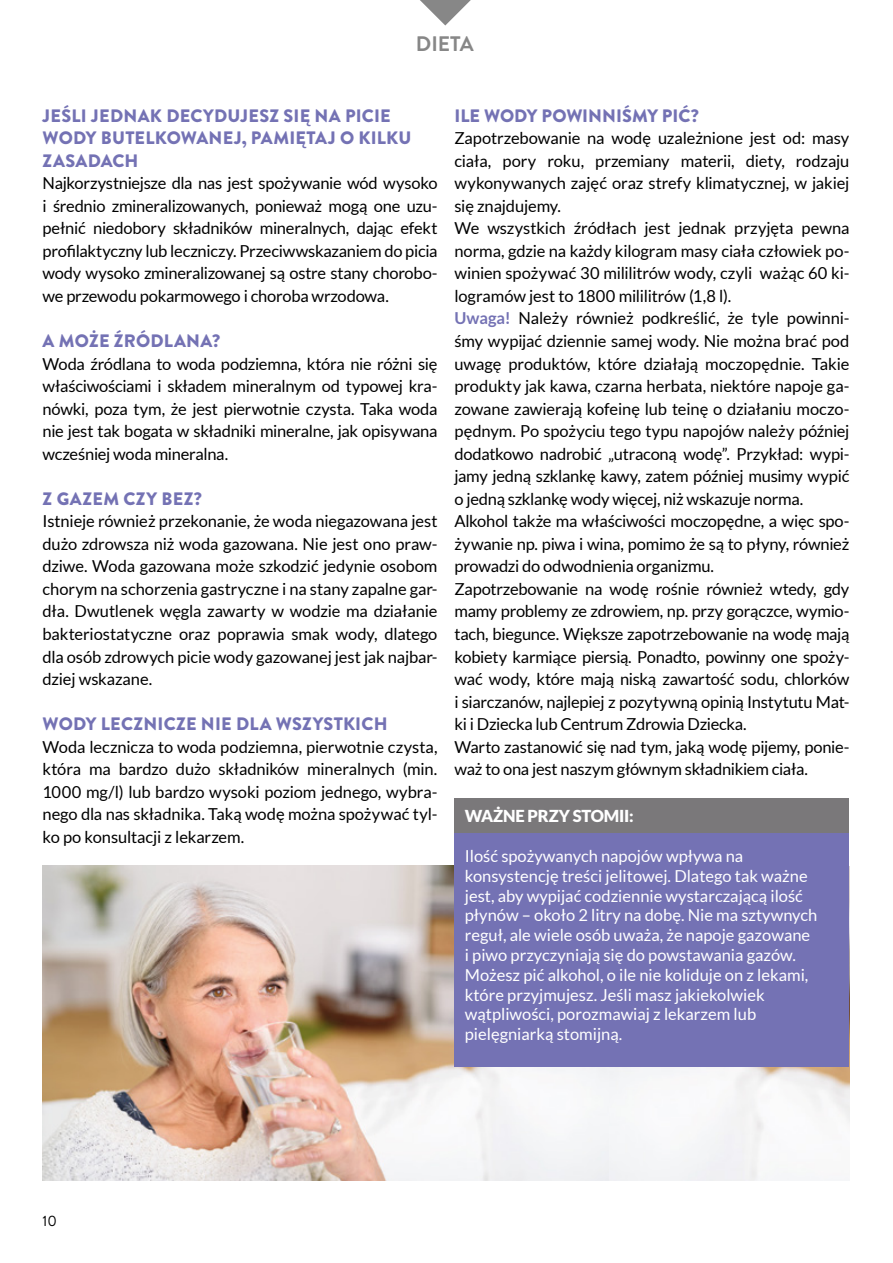
<style>
.page{position:relative;width:893px;height:1263px;background:#fff}
.page>*{position:absolute;margin:0;border:0;box-sizing:border-box;transform-origin:0 0}
.t1{font:700 21px "Brandon Grotesque";color:#878787}
.t2{font:900 18px/22.5px "Brandon Grotesque";letter-spacing:.01em;color:#7472b4}
.t3{font:16.5px/22.5px "Lato";letter-spacing:-.015em;color:#000;text-align:justify}
.t4{font:16.5px/19.8px "Lato";color:#fff}
.t5{font:900 16.5px "Lato";letter-spacing:-.01em;color:#fff}
.t6{font:15px "Brandon Grotesque";color:#000}
.s1{font-weight:700;color:#7472b4}
</style>
<div class="page">
<div style="left:609px;top:1067px;width:240px;height:114px;background:#f6f7f8"></div>
<img style="left:43px;top:865px;width:565px;height:316px">
<div style="left:454px;top:798px;width:395px;height:269px;background:#7472b4"></div>
<div style="left:454px;top:798px;width:395px;height:35px;background:#7a787a"></div>
<svg style="left:420px;top:0;width:51px;height:26px"></svg>
<p class="t1" style="left:416px;top:29px;width:60px">DIETA</p>
<p class="t2" style="left:43px;top:104px;width:370px">JEŚLI JEDNAK DECYDUJESZ SIĘ NA PICIE<br>WODY BUTELKOWANEJ, PAMIĘTAJ O KILKU<br>ZASADACH</p>
<p class="t3" style="left:43px;top:172px;width:396px">Najkorzystniejsze dla nas jest spożywanie wód wysoko i średnio zmineralizowanych, ponieważ mogą one uzu&shy;pełnić niedobory składników mineralnych, dając efekt profilaktyczny lub leczniczy. Przeciwwskazaniem do picia wody wysoko zmineralizowanej są ostre stany chorobo&shy;we przewodu pokarmowego i choroba wrzodowa.</p>
<p class="t2" style="left:43px;top:330px;width:179px">A MOŻE ŹRÓDLANA?</p>
<p class="t3" style="left:43px;top:352px;width:396px">Woda źródlana to woda podziemna, która nie różni się właściwościami i składem mineralnym od typowej kra&shy;nówki, poza tym, że jest pierwotnie czysta. Taka woda nie jest tak bogata w składniki mineralne, jak opisywana wcześniej woda mineralna.</p>
<p class="t2" style="left:43px;top:487px;width:161px">Z GAZEM CZY BEZ?</p>
<p class="t3" style="left:43px;top:510px;width:396px">Istnieje również przekonanie, że woda niegazowana jest dużo zdrowsza niż woda gazowana. Nie jest ono praw&shy;dziwe. Woda gazowana może szkodzić jedynie osobom chorym na schorzenia gastryczne i na stany zapalne gar&shy;dła. Dwutlenek węgla zawarty w wodzie ma działanie bakteriostatyczne oraz poprawia smak wody, dlatego dla osób zdrowych picie wody gazowanej jest jak najbar&shy;dziej wskazane.</p>
<p class="t2" style="left:43px;top:713px;width:346px">WODY LECZNICZE NIE DLA WSZYSTKICH</p>
<p class="t3" style="left:43px;top:735px;width:396px">Woda lecznicza to woda podziemna, pierwotnie czysta, która ma bardzo dużo składników mineralnych (min.<br>1000 mg/l) lub bardzo wysoki poziom jednego, wybra&shy;nego dla nas składnika. Taką wodę można spożywać tyl&shy;ko po konsultacji z lekarzem.</p>
<p class="t2" style="left:455px;top:104px;width:246px">ILE WODY POWINNIŚMY PIĆ?</p>
<p class="t3" style="left:454px;top:127px;width:396px">Zapotrzebowanie na wodę uzależnione jest od: masy ciała, pory roku, przemiany materii, diety, rodzaju wykonywanych zajęć oraz strefy klimatycznej, w jakiej się znajdujemy.</p>
<p class="t3" style="left:454px;top:217px;width:396px">We wszystkich źródłach jest jednak przyjęta pewna norma, gdzie na każdy kilogram masy ciała człowiek po&shy;winien spożywać 30 mililitrów wody, czyli ważąc 60 ki&shy;logramów jest to 1800 mililitrów (1,8 l).</p>
<p class="t3" style="left:454px;top:307px;width:396px"><span class="s1">Uwaga!</span> Należy również podkreślić, że tyle powinni&shy;śmy wypijać dziennie samej wody. Nie można brać pod uwagę produktów, które działają moczopędnie. Takie produkty jak kawa, czarna herbata, niektóre napoje ga&shy;zowane zawierają kofeinę lub teinę o działaniu moczo&shy;pędnym. Po spożyciu tego typu napojów należy później dodatkowo nadrobić „utraconą wodę”. Przykład: wypi&shy;jamy jedną szklankę kawy, zatem później musimy wypić o jedną szklankę wody więcej, niż wskazuje norma.</p>
<p class="t3" style="left:454px;top:510px;width:396px">Alkohol także ma właściwości moczopędne, a więc spo&shy;żywanie np. piwa i wina, pomimo że są to płyny, również prowadzi do odwodnienia organizmu.</p>
<p class="t3" style="left:454px;top:578px;width:396px">Zapotrzebowanie na wodę rośnie również wtedy, gdy mamy problemy ze zdrowiem, np. przy gorączce, wymio&shy;tach, biegunce. Większe zapotrzebowanie na wodę mają kobiety karmiące piersią. Ponadto, powinny one spoży&shy;wać wody, które mają niską zawartość sodu, chlorków i siarczanów, najlepiej z pozytywną opinią Instytutu Mat&shy;ki i Dziecka lub Centrum Zdrowia Dziecka.</p>
<p class="t3" style="left:454px;top:735px;width:396px">Warto zastanowić się nad tym, jaką wodę pijemy, ponie&shy;waż to ona jest naszym głównym składnikiem ciała.</p>
<p class="t5" style="left:465px;top:807px;width:170px">WAŻNE PRZY STOMII:</p>
<p class="t4" style="left:465px;top:846px;width:354px">Ilość spożywanych napojów wpływa na konsystencję treści jelitowej. Dlatego tak ważne jest, aby wypijać codziennie wystarczającą ilość płynów – około 2 litry na dobę. Nie ma sztywnych reguł, ale wiele osób uważa, że napoje gazowane i piwo przyczyniają się do powstawania gazów.<br>Możesz pić alkohol, o ile nie koliduje on z lekami, które przyjmujesz. Jeśli masz jakiekolwiek wątpliwości, porozmawiaj z lekarzem lub pielęgniarką stomijną.</p>
<p class="t6" style="left:43px;top:1210px;width:16px">10</p>
</div>
